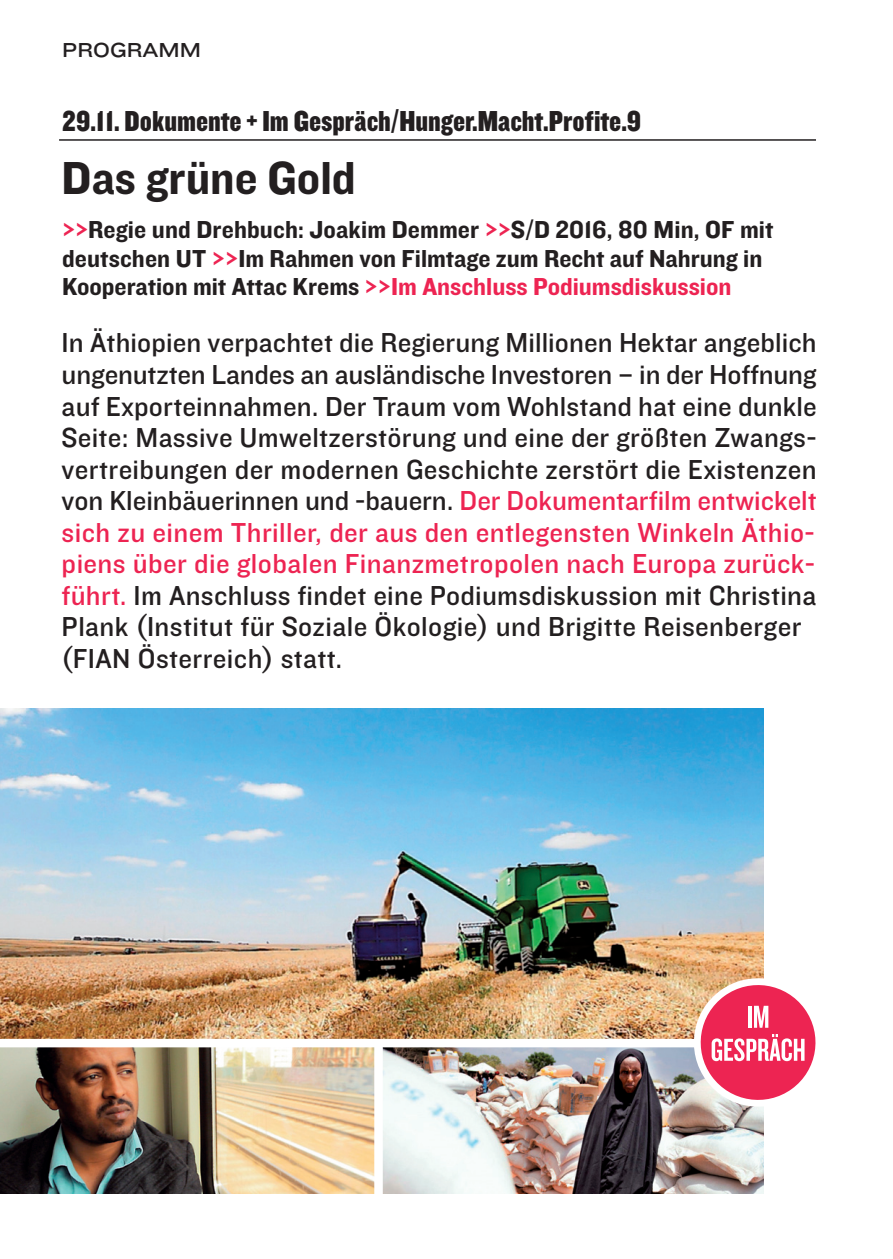
<style>
.page{position:relative;width:893px;height:1259px;background:#fff}
.page>*{position:absolute;margin:0;border:0;box-sizing:border-box;transform-origin:0 0}
.t1{font:48px "Knockout HTF51 Middleweight";color:#231f20}
.t2{font:30px "Knockout HTF70 Full Welterwt";color:#231f20}
.t3{font:28.5px/31.5px "Knockout HTF31 Junior Middlewt";letter-spacing:.01em;color:#231f20}
.t4{font:25.5px/28.5px "Knockout HTF51 Middleweight";color:#231f20}
.t5{font:21px "Knockout HTF33 Junior Heviwt";color:#231f20}
.s1{color:#ed2452}
</style>
<div class="page">
<img style="left:0;top:709px;width:764px;height:484px">
<div style="left:374px;top:1043px;width:9px;height:150px;background:#fff"></div>
<div style="left:0;top:1039px;width:764px;height:8px;background:#fff"></div>
<hr style="left:59px;top:139px;width:757px;height:2px;background:#231f20">
<svg style="left:685px;top:969px;width:131px;height:146px"></svg>
<p class="t5" style="left:62px;top:43px;width:140px">PROGRAMM</p>
<p class="t2" style="left:62px;top:111px;width:581px">29.11. Dokumente + Im Gespräch/Hunger.Macht.Profite.9</p>
<h1 class="t1" style="left:62px;top:162px;width:296px">Das grüne Gold</h1>
<p class="t4" style="left:62px;top:218px;width:713px"><span class="s1">&gt;&gt;</span>Regie und Drehbuch: Joakim Demmer <span class="s1">&gt;&gt;</span>S/D 2016, 80 Min, OF mit deutschen UT <span class="s1">&gt;&gt;</span>Im Rahmen von Filmtage zum Recht auf Nahrung in<br>Kooperation mit Attac Krems <span class="s1">&gt;&gt;Im Anschluss Podiumsdiskussion</span></p>
<p class="t3" style="left:62px;top:329px;width:757px">In Äthiopien verpachtet die Regierung Millionen Hektar angeblich ungenutzten Landes an ausländische Investoren – in der Hoffnung auf Exporteinnahmen. Der Traum vom Wohlstand hat eine dunkle Seite: Massive Umweltzerstörung und eine der größten Zwangs&shy;vertreibungen der modernen Geschichte zerstört die Existenzen von Kleinbäuerinnen und -bauern. <span class="s1">Der Dokumentarfilm entwickelt sich zu einem Thriller, der aus den entlegensten Winkeln Äthio&shy;piens über die globalen Finanzmetropolen nach Europa zurück&shy;führt.</span> Im Anschluss findet eine Podiumsdiskussion mit Christina Plank (Institut für Soziale Ökologie) und Brigitte Reisenberger (FIAN Österreich) statt.</p>
</div>
